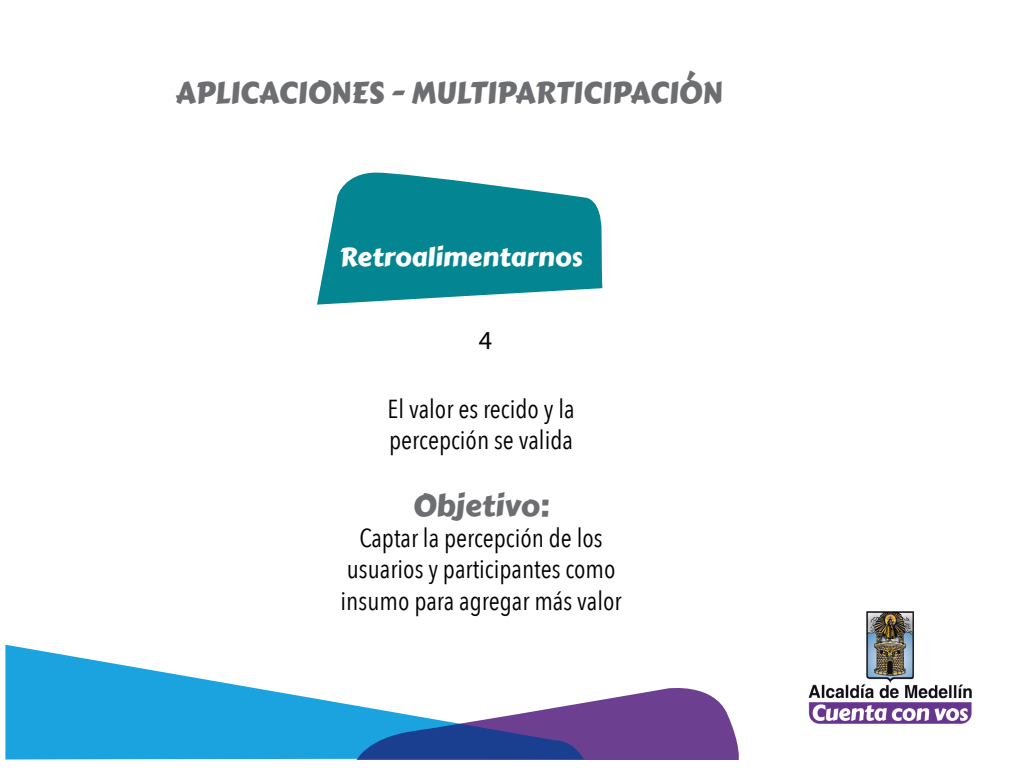
<style>
.page{position:relative;width:1024px;height:768px;background:#fff}
.page>*{position:absolute;margin:0;border:0;box-sizing:border-box;transform-origin:0 0}
.t1{font:30px "Carter One";color:#6d6e71}
.t2{font:26px/31.2px "Avenir Next Condensed";color:#000}
.t3{font:26px "Carter One";color:#fff}
.t4{font:26px "Myriad Pro";color:#000}
</style>
<div class="page">
<svg style="left:317px;top:173px;width:285px;height:132px;fill:#048592"></svg>
<svg style="left:584px;top:688px;width:155px;height:72px;background:#80589f"></svg>
<svg style="left:5px;top:645px;width:579px;height:115px;fill:#1aa3df"></svg>
<img style="left:808px;top:611px;width:164px;height:113px">
<p class="t1" style="left:176px;top:69px;width:548px">APLICACIONES - MULTIPARTICIPACIÓN</p>
<p class="t3" style="left:339px;top:237px;width:245px">Retroalimentarnos</p>
<p class="t4" style="left:479px;top:325px;width:15px">4</p>
<p class="t2" style="left:388px;top:392px;width:188px">El valor es recido y la percepción se valida</p>
<p class="t1" style="left:413px;top:483px;width:138px">Objetivo:</p>
<p class="t2" style="left:341px;top:521px;width:283px;text-align:center">Captar la percepción de los usuarios y participantes como insumo para agregar más valor</p>
</div>
